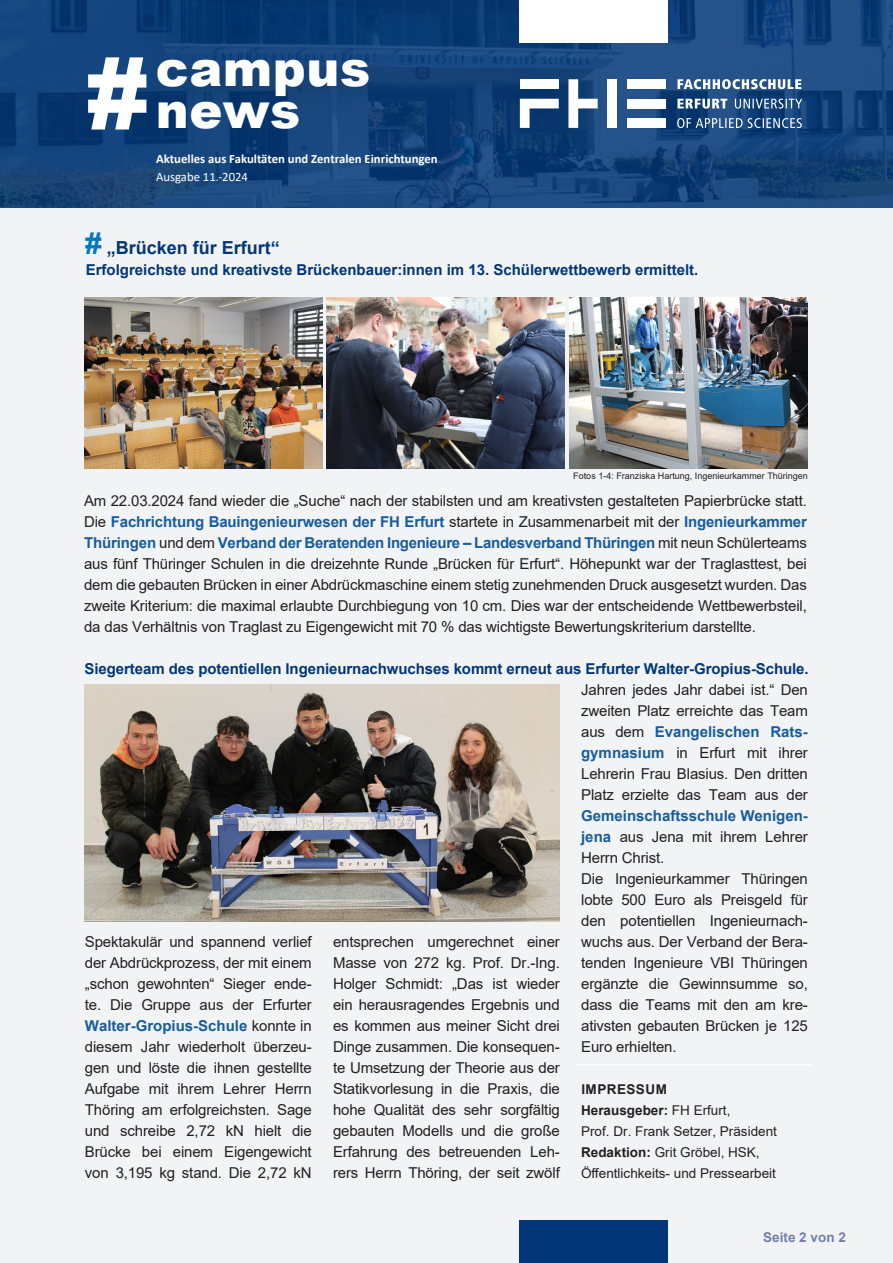
<style>
.page{position:relative;width:893px;height:1263px;background:#fff}
.page>*{position:absolute;margin:0;border:0;box-sizing:border-box;transform-origin:0 0}
.t1{font:900 97.5px "Arial";color:#fff}
.t2{font:900 49.5px "Arial";letter-spacing:.01em;color:#fff}
.t3{font:700 18px "Arial";color:#013778}
.t4{font:15px/21px "Arial";letter-spacing:-.01em;color:#231f20;text-align:justify}
.t5{font:700 15px "Arial";letter-spacing:-.005em;color:#013778}
.t6{font:13.5px "Arial";color:#231f20}
.t7{font:700 13.5px "Arial";color:#231f20}
.t8{font:700 13.5px "Arial";color:#707fad}
.t9{font:700 13.5px "Arial";letter-spacing:.035em;color:#231f20}
.t10{font:700 12.75px "Calibri";color:#fff}
.t11{font:12.75px "Calibri";color:#fff}
.t12{font:9px "Arial";color:#231f20}
.s1{font-size:30px;color:#0078c0}
.s2{font-weight:700;color:#175d9e}
.s3{font-weight:400}
.s4{font-weight:700}
</style>
<div class="page">
<svg style="left:0;top:0;width:893px;height:208px;background:#134279"></svg>
<div style="left:0;top:208px;width:893px;height:1055px;background:#f2f3f4"></div>
<div style="left:519px;top:0;width:149px;height:43px;background:#fff"></div>
<div style="left:519px;top:1220px;width:149px;height:43px;background:#013778"></div>
<div style="left:627px;top:99px;width:39px;height:9px;background:#fff"></div>
<div style="left:627px;top:79px;width:39px;height:10px;background:#fff"></div>
<div style="left:627px;top:118px;width:39px;height:10px;background:#fff"></div>
<div style="left:607px;top:79px;width:10px;height:49px;background:#fff"></div>
<svg style="left:568px;top:79px;width:30px;height:49px"></svg>
<div style="left:520px;top:79px;width:39px;height:10px;background:#fff"></div>
<svg style="left:520px;top:99px;width:39px;height:29px"></svg>
<svg style="left:677px;top:79px;width:124px;height:10px"></svg>
<svg style="left:677px;top:99px;width:125px;height:10px"></svg>
<svg style="left:677px;top:118px;width:125px;height:10px"></svg>
<hr style="left:576px;top:1064px;width:236px;height:2px;background:#fff">
<img style="left:327px;top:297px;width:238px;height:172px">
<img style="left:85px;top:297px;width:238px;height:172px">
<img style="left:569px;top:297px;width:239px;height:172px">
<img style="left:85px;top:685px;width:475px;height:236px">
<p class="t1" style="left:85px;top:23px;width:66px">#</p>
<p class="t2" style="left:156px;top:33px;width:216px">campus</p>
<p class="t2" style="left:156px;top:75px;width:146px">news</p>
<p class="t10" style="left:156px;top:149px;width:283px">Aktuelles aus Fakultäten und Zentralen Einrichtungen</p>
<p class="t11" style="left:156px;top:168px;width:94px">Ausgabe 11.-2024</p>
<p class="t3" style="left:85px;top:235px;width:196px"><span class="s1">#</span> „Brücken für Erfurt“</p>
<p class="t5" style="left:86px;top:259px;width:614px">Erfolgreichste und kreativste Brückenbauer:innen im 13. Schülerwettbewerb ermittelt.</p>
<p class="t12" style="left:573px;top:470px;width:236px">Fotos 1-4: Franziska Hartung, Ingenieurkammer Thüringen</p>
<p class="t4" style="left:84px;top:490px;width:724px">Am 22.03.2024 fand wieder die „Suche“ nach der stabilsten und am kreativsten gestalteten Papierbrücke statt.<br>Die <span class="s2">Fachrichtung Bauingenieurwesen der FH Erfurt</span> startete in Zusammenarbeit mit der <span class="s2">Ingenieurkammer Thüringen</span> und dem <span class="s2">Verband der Beratenden Ingenieure – Landesverband Thüringen</span> mit neun Schülerteams aus fünf Thüringer Schulen in die dreizehnte Runde „Brücken für Erfurt“. Höhepunkt war der Traglasttest, bei dem die gebauten Brücken in einer Abdrückmaschine einem stetig zunehmenden Druck ausgesetzt wurden. Das zweite Kriterium: die maximal erlaubte Durchbiegung von 10 cm. Dies war der entscheidende Wettbewerbsteil, da das Verhältnis von Traglast zu Eigengewicht mit 70 % das wichtigste Bewertungskriterium darstellte.</p>
<p class="t5" style="left:85px;top:658px;width:726px">Siegerteam des potentiellen Ingenieurnachwuchses kommt erneut aus Erfurter Walter-Gropius-Schule.</p>
<p class="t4" style="left:85px;top:931px;width:228px">Spektakulär und spannend verlief der Abdrückprozess, der mit einem „schon gewohnten“ Sieger ende&shy;te. Die Gruppe aus der Erfurter <span class="s2">Walter-Gropius-Schule</span> konnte in diesem Jahr wiederholt überzeu&shy;gen und löste die ihnen gestellte Aufgabe mit ihrem Lehrer Herrn Thöring am erfolgreichsten. Sage und schreibe 2,72 kN hielt die Brücke bei einem Eigengewicht von 3,195 kg stand. Die 2,72 kN</p>
<p class="t4" style="left:333px;top:931px;width:228px">entsprechen umgerechnet einer Masse von 272 kg. Prof. Dr.-Ing.<br>Holger Schmidt: „Das ist wieder ein herausragendes Ergebnis und es kommen aus meiner Sicht drei Dinge zusammen. Die konsequen&shy;te Umsetzung der Theorie aus der Statikvorlesung in die Praxis, die hohe Qualität des sehr sorgfältig gebauten Modells und die große Erfahrung des betreuenden Leh&shy;rers Herrn Thöring, der seit zwölf</p>
<p class="t4" style="left:581px;top:679px;width:228px">Jahren jedes Jahr dabei ist.“ Den zweiten Platz erreichte das Team aus dem <span class="s2">Evangelischen Rats&shy;gymnasium</span> in Erfurt mit ihrer Lehrerin Frau Blasius. Den dritten Platz erzielte das Team aus der <span class="s2">Gemeinschaftsschule Wenigen&shy;jena</span> aus Jena mit ihrem Lehrer Herrn Christ.</p>
<p class="t4" style="left:581px;top:868px;width:228px">Die Ingenieurkammer Thüringen lobte 500 Euro als Preisgeld für den potentiellen Ingenieurnach&shy;wuchs aus. Der Verband der Bera&shy;tenden Ingenieure VBI Thüringen ergänzte die Gewinnsumme so, dass die Teams mit den am kre&shy;ativsten gebauten Brücken je 125<br>Euro erhielten.</p>
<p class="t9" style="left:581px;top:1080px;width:87px">IMPRESSUM</p>
<p class="t7" style="left:581px;top:1101px;width:151px">Herausgeber: <span class="s3">FH Erfurt,</span></p>
<p class="t6" style="left:581px;top:1122px;width:197px">Prof. Dr. Frank Setzer, Präsident</p>
<p class="t6" style="left:581px;top:1143px;width:180px"><span class="s4">Redaktion:</span> Grit Gröbel, HSK,</p>
<p class="t6" style="left:581px;top:1164px;width:196px">Öffentlichkeits- und Pressearbeit</p>
<p class="t8" style="left:763px;top:1227px;width:84px">Seite 2 von 2</p>
</div>
